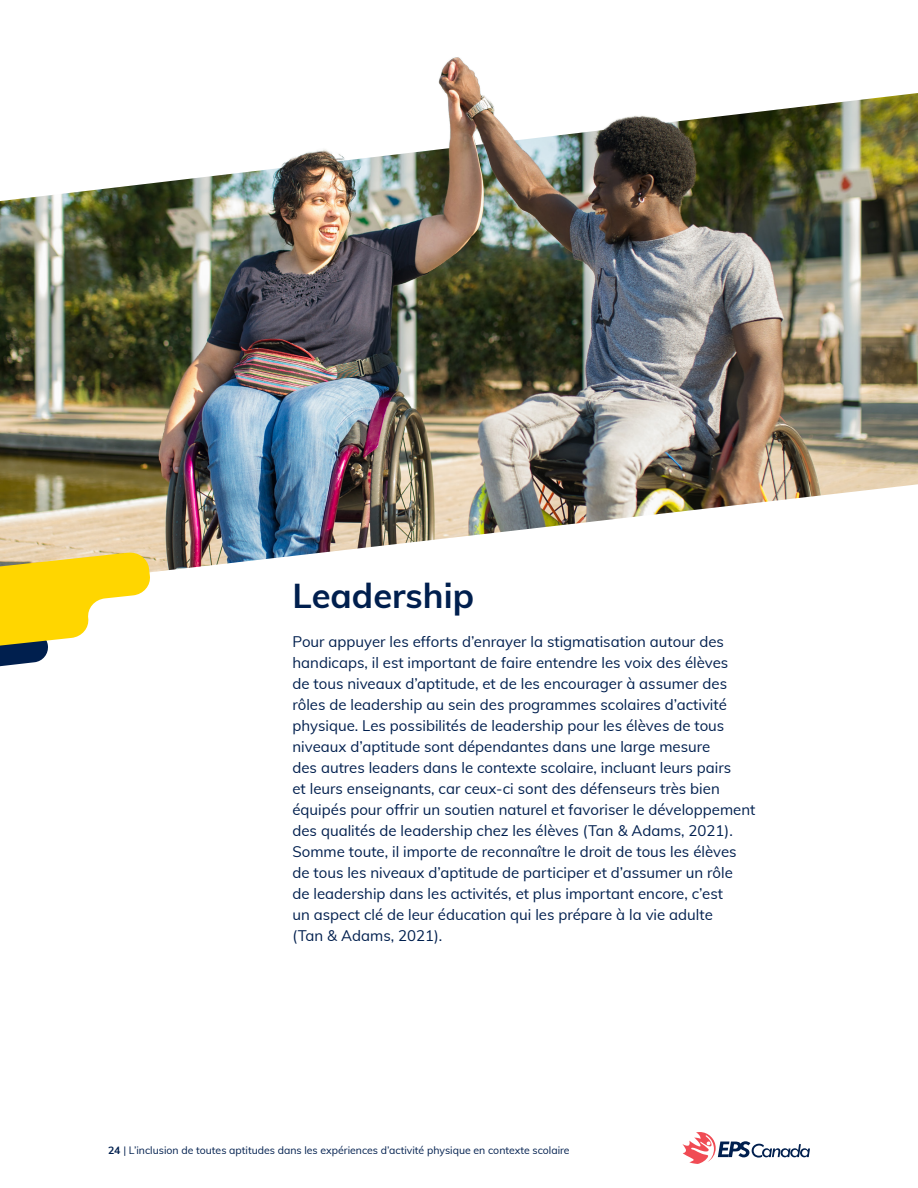
<style>
.page{position:relative;width:918px;height:1188px;background:#fff}
.page>*{position:absolute;margin:0;border:0;box-sizing:border-box;transform-origin:0 0}
.t1{font:700 34.5px "Muli";color:#001f4e}
.body_copy_-_12_pt_space_after{font:15px/21px "Muli";color:#001f4e}
.t2{font:10.5px "Muli";color:#001f4e}
.s1{font-weight:700}
</style>
<div class="page">
<svg style="left:682px;top:1132px;width:128px;height:32px"></svg>
<img style="left:0;top:484px;width:918px;height:88px">
<svg style="left:0;top:552px;width:151px;height:114px"></svg>
<img style="left:0;top:57px;width:918px;height:427px">
<h1 class="t1" style="left:292px;top:571px;width:183px">Leadership</h1>
<p class="body_copy_-_12_pt_space_after" style="left:292px;top:631px;width:464px">Pour appuyer les efforts d’enrayer la stigmatisation autour des handicaps, il est important de faire entendre les voix des élèves<br>de tous niveaux d’aptitude, et de les encourager à assumer des rôles de leadership au sein des programmes scolaires d’activité physique. Les possibilités de leadership pour les élèves de tous niveaux d’aptitude sont dépendantes dans une large mesure<br>des autres leaders dans le contexte scolaire, incluant leurs pairs<br>et leurs enseignants, car ceux-ci sont des défenseurs très bien équipés pour offrir un soutien naturel et favoriser le développement des qualités de leadership chez les élèves (Tan &amp; Adams, 2021).<br>Somme toute, il importe de reconnaître le droit de tous les élèves de tous les niveaux d’aptitude de participer et d’assumer un rôle<br>de leadership dans les activités, et plus important encore, c’est<br>un aspect clé de leur éducation qui les prépare à la vie adulte<br>(Tan &amp; Adams, 2021).</p>
<p class="t2" style="left:108px;top:1142px;width:463px"><span class="s1">24</span> | L’inclusion de toutes aptitudes dans les expériences d’activité physique en contexte scolaire</p>
</div>
